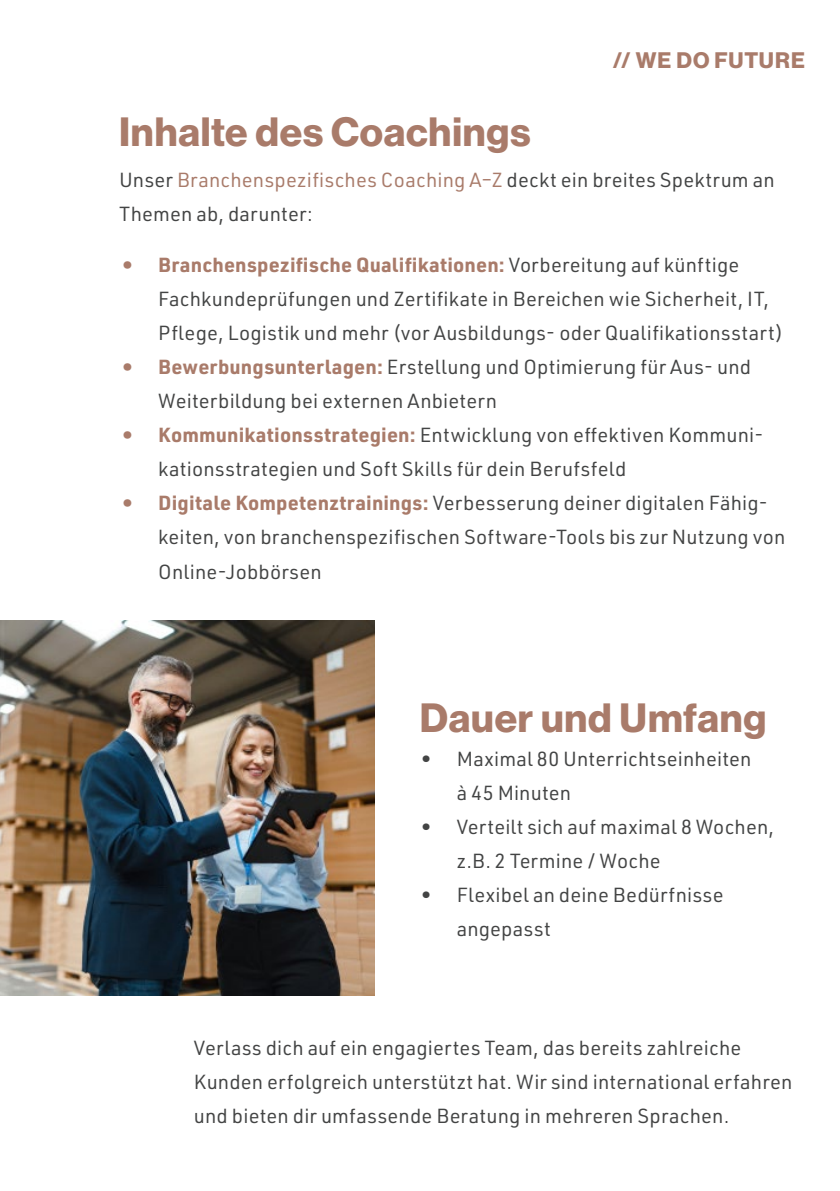
<style>
.page{position:relative;width:840px;height:1191px;background:#fff}
.page>*{position:absolute;margin:0;border:0;box-sizing:border-box;transform-origin:0 0}
.t1{font:40px "N Haas Grotesk DS Pro 75 Bd";letter-spacing:.02em;color:#a97b6a}
.t2{font:22px "N Haas Grotesk DS Pro 75 Bd";letter-spacing:.04em;color:#a97b6a}
.t3{font:20px/34px "URWDIN";letter-spacing:.01em;color:#434444}
.s1{color:#a97b6a}
.s2{font-weight:700;color:#a97b6a}
</style>
<div class="page">
<img style="left:0;top:621px;width:374px;height:374px">
<h1 class="t1" style="left:119px;top:108px;width:413px">Inhalte des Coachings</h1>
<p class="t2" style="left:612px;top:47px;width:194px">// WE DO FUTURE</p>
<p class="t3" style="left:119px;top:162px;width:656px">Unser <span class="s1">Branchenspezifisches Coaching A–Z</span> deckt ein breites Spektrum an<br>Themen ab, darunter:</p>
<p class="t3" style="left:158px;top:247px;width:626px;text-indent:-36px"><span class="s2">• Branchenspezifische Qualifikationen:</span> Vorbereitung auf künftige<br>Fachkundeprüfungen und Zertifikate in Bereichen wie Sicherheit, IT,<br>Pflege, Logistik und mehr (vor Ausbildungs- oder Qualifikationsstart)</p>
<p class="t3" style="left:158px;top:349px;width:594px;text-indent:-36px"><span class="s2">• Bewerbungsunterlagen:</span> Erstellung und Optimierung für Aus- und<br>Weiterbildung bei externen Anbietern</p>
<p class="t3" style="left:158px;top:418px;width:606px;text-indent:-36px"><span class="s2">• Kommunikationsstrategien:</span> Entwicklung von effektiven Kommuni&shy;kationsstrategien und Soft Skills für dein Berufsfeld</p>
<p class="t3" style="left:158px;top:486px;width:628px;text-indent:-36px"><span class="s2">• Digitale Kompetenztrainings:</span> Verbesserung deiner digitalen Fähig&shy;keiten, von branchenspezifischen Software-Tools bis zur Nutzung von<br>Online-Jobbörsen</p>
<h1 class="t1" style="left:420px;top:694px;width:348px">Dauer und Umfang</h1>
<p class="t3" style="left:456px;top:741px;width:296px;text-indent:-36px">• Maximal 80 Unterrichtseinheiten à 45 Minuten</p>
<p class="t3" style="left:456px;top:809px;width:319px;text-indent:-36px">• Verteilt sich auf maximal 8 Wochen, z.B. 2 Termine / Woche</p>
<p class="t3" style="left:456px;top:877px;width:268px;text-indent:-36px">• Flexibel an deine Bedürfnisse angepasst</p>
<p class="t3" style="left:194px;top:1030px;width:599px">Verlass dich auf ein engagiertes Team, das bereits zahlreiche<br>Kunden erfolgreich unterstützt hat. Wir sind international erfahren und bieten dir umfassende Beratung in mehreren Sprachen.</p>
</div>
